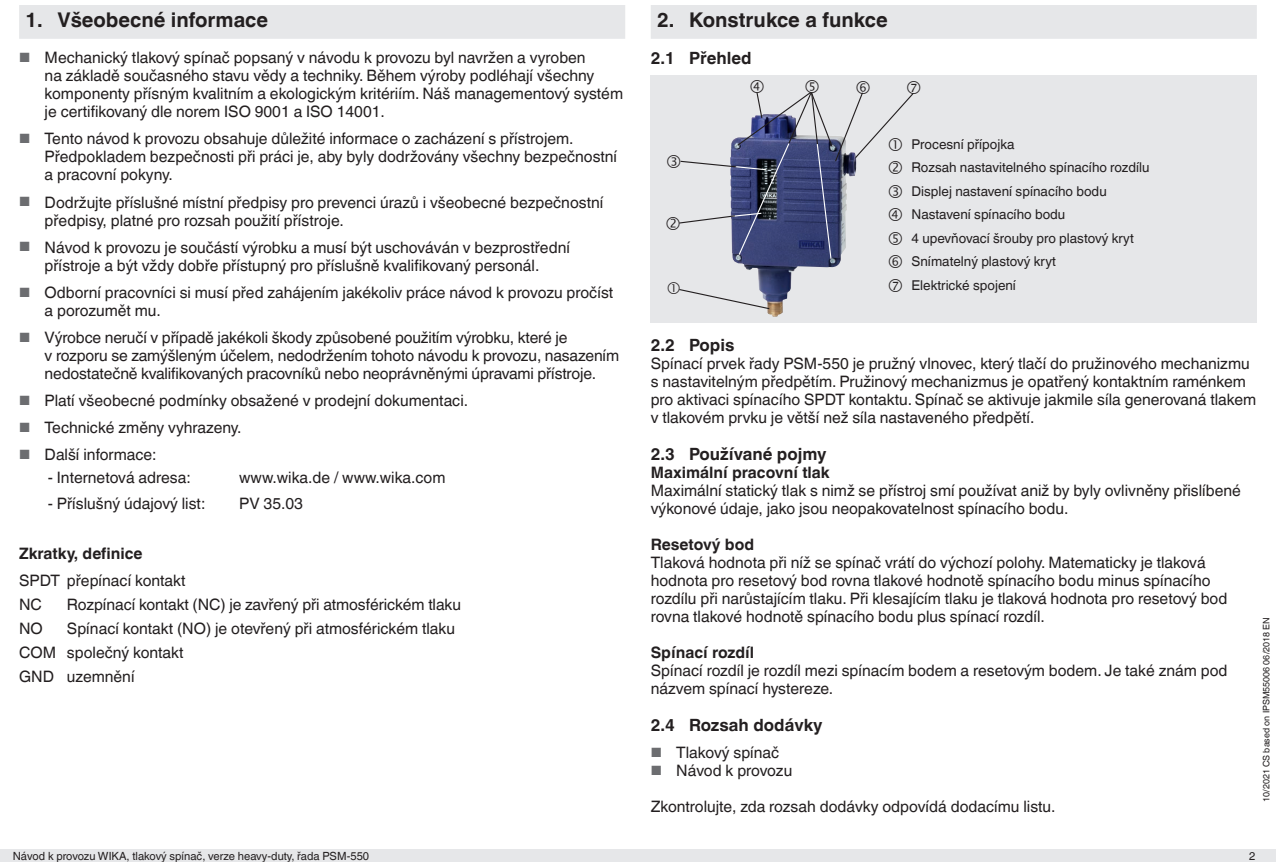
<style>
.page{position:relative;width:1276px;height:862px;background:#fff}
.page>*{position:absolute;margin:0;border:0;box-sizing:border-box;transform-origin:0 0}
.t1{font:700 20.25px "Helvetica World";color:#231f20}
.t2{font:700 16.88px "Helvetica World";color:#231f20}
.t3{font:15.75px/18px "Helvetica World";color:#231f20}
.t4{font:700 15.75px "Helvetica World";color:#231f20}
.t5{font:13.5px/23.4px "Helvetica World";color:#231f20}
.t6{font:11.25px "Helvetica World";color:#231f20}
.t7{font:9px "Helvetica World";color:#231f20}
.s1{font-size:13.28px;color:#6c6d70}
</style>
<div class="page">
<div style="left:0;top:848px;width:1276px;height:13px;background:#e6e7e9"></div>
<hr style="left:19px;top:861px;width:606px;height:1px;background:#e6e7e9">
<div style="left:19px;top:5px;width:606px;height:34px;background:#e6e7e9"></div>
<div style="left:651px;top:5px;width:605px;height:34px;background:#e6e7e9"></div>
<div style="left:651px;top:75px;width:605px;height:247px;background:#e6e7e9"></div>
<img style="left:746px;top:268px;width:50px;height:48px">
<svg style="left:679px;top:282px;width:91px;height:28px"></svg>
<svg style="left:679px;top:92px;width:235px;height:176px"></svg>
<p class="t1" style="left:26px;top:8px;width:244px">1. Všeobecné informace</p>
<p class="t3" style="left:45px;top:49px;width:580px;text-indent:-26px"><span class="s1">■</span> Mechanický tlakový spínač popsaný v návodu k provozu byl navržen a vyroben<br>na základě současného stavu vědy a techniky. Během výroby podléhají všechny komponenty přísným kvalitním a ekologickým kritériím. Náš managementový systém je certifikovaný dle norem ISO 9001 a ISO 14001.</p>
<p class="t3" style="left:45px;top:130px;width:574px;text-indent:-26px"><span class="s1">■</span> Tento návod k provozu obsahuje důležité informace o zacházení s přístrojem.<br>Předpokladem bezpečnosti při práci je, aby byly dodržovány všechny bezpečnostní a pracovní pokyny.</p>
<p class="t3" style="left:45px;top:193px;width:560px;text-indent:-26px"><span class="s1">■</span> Dodržujte příslušné místní předpisy pro prevenci úrazů i všeobecné bezpečnostní předpisy, platné pro rozsah použití přístroje.</p>
<p class="t3" style="left:19px;top:238px;width:552px;text-align:center"><span class="s1">■</span> Návod k provozu je součástí výrobku a musí být uschováván v bezprostřední přístroje a být vždy dobře přístupný pro příslušně kvalifikovaný personál.</p>
<p class="t3" style="left:45px;top:283px;width:570px;text-indent:-26px"><span class="s1">■</span> Odborní pracovníci si musí před zahájením jakékoliv práce návod k provozu pročíst a porozumět mu.</p>
<p class="t3" style="left:45px;top:328px;width:576px;text-indent:-26px"><span class="s1">■</span> Výrobce neručí v případě jakékoli škody způsobené použitím výrobku, které je<br>v rozporu se zamýšleným účelem, nedodržením tohoto návodu k provozu, nasazením nedostatečně kvalifikovaných pracovníků nebo neoprávněnými úpravami přístroje.</p>
<p class="t3" style="left:19px;top:391px;width:450px"><span class="s1">■</span> Platí všeobecné podmínky obsažené v prodejní dokumentaci.</p>
<p class="t3" style="left:19px;top:418px;width:224px"><span class="s1">■</span> Technické změny vyhrazeny.</p>
<p class="t3" style="left:19px;top:445px;width:139px"><span class="s1">■</span> Další informace:</p>
<p class="t3" style="left:48px;top:468px;width:144px">- Internetová adresa:</p>
<p class="t3" style="left:239px;top:468px;width:208px">www.wika.de / www.wika.com</p>
<p class="t3" style="left:48px;top:494px;width:159px">- Příslušný údajový list:</p>
<p class="t3" style="left:239px;top:494px;width:65px">PV 35.03</p>
<p class="t4" style="left:19px;top:544px;width:125px">Zkratky, definice</p>
<p class="t3" style="left:19px;top:568px;width:168px;line-height:24.1px">SPDT přepínací kontakt<br>NC</p>
<p class="t3" style="left:67px;top:595px;width:395px">Rozpínací kontakt (NC) je zavřený při atmosférickém tlaku</p>
<p class="t3" style="left:19px;top:616px;width:437px;line-height:24.1px;text-indent:48px">Spínací kontakt (NO) je otevřený při atmosférickém tlaku<br>COM společný kontakt<br>GND uzemnění</p>
<p class="t3" style="left:19px;top:619px;width:25px">NO</p>
<p class="t1" style="left:657px;top:8px;width:232px">2. Konstrukce a funkce</p>
<p class="t2" style="left:651px;top:49px;width:102px">2.1 Přehled</p>
<p class="t5" style="left:911px;top:132px;width:239px">Procesní přípojka<br>Rozsah nastavitelného spínacího rozdílu<br>Displej nastavení spínacího bodu<br>Nastavení spínacího bodu<br>4 upevňovací šrouby pro plastový kryt<br>Snímatelný plastový kryt<br>Elektrické spojení</p>
<p class="t2" style="left:651px;top:334px;width:85px">2.2 Popis</p>
<p class="t3" style="left:651px;top:354px;width:607px">Spínací prvek řady PSM-550 je pružný vlnovec, který tlačí do pružinového mechanizmu s nastavitelným předpětím. Pružinový mechanizmus je opatřený kontaktním raménkem pro aktivaci spínacího SPDT kontaktu. Spínač se aktivuje jakmile síla generovaná tlakem v tlakovém prvku je větší než síla nastaveného předpětí.</p>
<p class="t2" style="left:651px;top:444px;width:177px">2.3 Používané pojmy</p>
<p class="t4" style="left:651px;top:463px;width:180px">Maximální pracovní tlak</p>
<p class="t3" style="left:651px;top:481px;width:592px">Maximální statický tlak s nimž se přístroj smí používat aniž by byly ovlivněny přislíbené výkonové údaje, jako jsou neopakovatelnost spínacího bodu.</p>
<p class="t4" style="left:651px;top:535px;width:105px">Resetový bod</p>
<p class="t3" style="left:651px;top:553px;width:578px">Tlaková hodnota při níž se spínač vrátí do výchozí polohy. Matematicky je tlaková hodnota pro resetový bod rovna tlakové hodnotě spínacího bodu minus spínacího rozdílu při narůstajícím tlaku. Při klesajícím tlaku je tlaková hodnota pro resetový bod rovna tlakové hodnotě spínacího bodu plus spínací rozdíl.</p>
<p class="t4" style="left:651px;top:643px;width:105px">Spínací rozdíl</p>
<p class="t3" style="left:651px;top:661px;width:578px">Spínací rozdíl je rozdíl mezi spínacím bodem a resetovým bodem. Je také znám pod názvem spínací hystereze.</p>
<p class="t2" style="left:651px;top:715px;width:173px">2.4 Rozsah dodávky</p>
<p class="t3" style="left:651px;top:743px;width:130px"><span class="s1">■</span> Tlakový spínač</p>
<p class="t3" style="left:651px;top:761px;width:143px"><span class="s1">■</span> Návod k provozu</p>
<p class="t3" style="left:651px;top:797px;width:406px">Zkontrolujte, zda rozsah dodávky odpovídá dodacímu listu.</p>
<p class="t7" style="left:1261px;top:801px;width:186px;rotate:-90deg">10/2021 CS based on IPSM55006 06/2018 EN</p>
<p class="t6" style="left:13px;top:848px;width:358px">Návod k provozu WIKA, tlakový spínač, verze heavy-duty, řada PSM-550</p>
<p class="t6" style="left:1249px;top:848px;width:8px">2</p>
</div>
